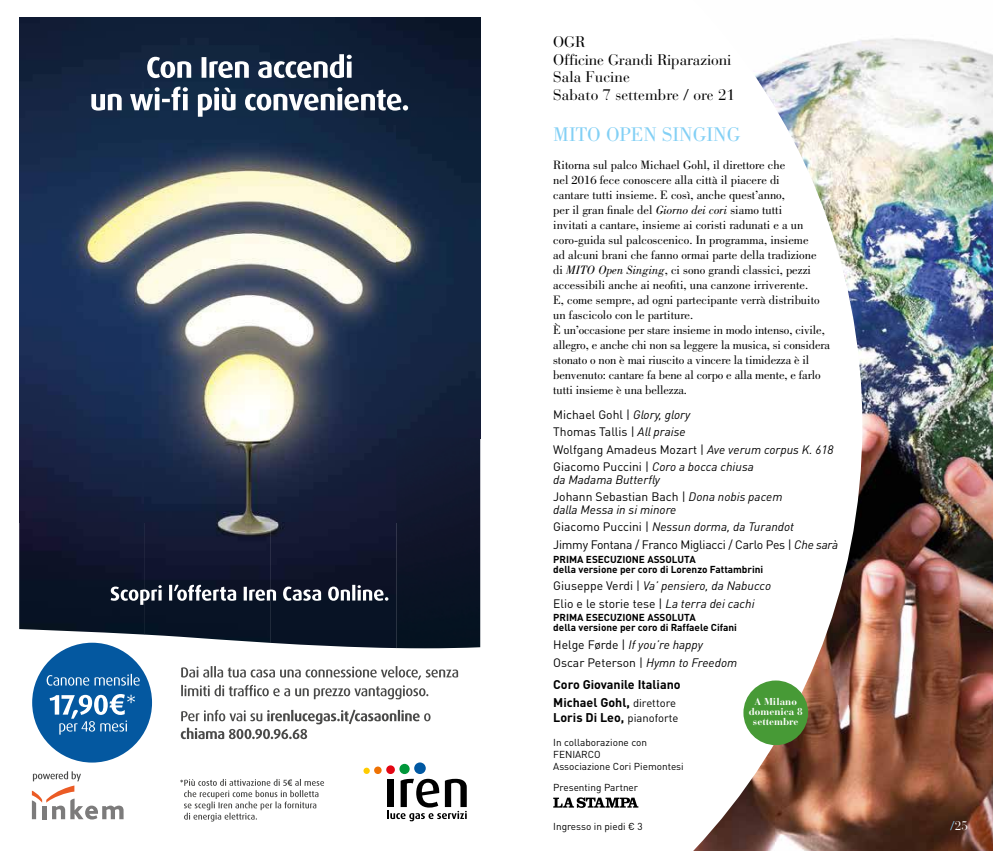
<style>
.page{position:relative;width:993px;height:851px;background:#fff}
.page>*{position:absolute;margin:0;border:0;box-sizing:border-box;transform-origin:0 0}
.t1{font:20.38px "Bodoni Std";color:#83d0f5}
.t2{font:15.25px/17.9px "Bauer Bodoni Std";letter-spacing:-.01em;color:#000}
.t3{font:12.5px/15px "Bodoni Std";color:#000}
.t4{font:700 12.5px/17.5px "DIN Pro";color:#000}
.t5{font:12.5px "Bauer Bodoni Std";color:#fff;scale:.95 1}
.t6{font:italic 12.12px/17.5px "DIN Pro";color:#000}
.t7{font:12.12px/17.5px "DIN Pro";color:#000}
.t8{font:12.12px/17.5px "DIN Pro";letter-spacing:-.02em;color:#000}
.t9{font:700 10px/10px "DIN Pro";color:#000}
.t10{font:10px/11.9px "DIN Pro";color:#000}
.t11{font:700 10px/10px "Bauer Bodoni Std";color:#fff;text-align:center}
.s1{font-style:italic}
.s2{font-style:normal}
.s3{font-weight:400;font-size:11.25px}
.s4{color:#83d0f5}
</style>
<div class="page">
<img style="left:694px;top:38px;width:298px;height:812px">
<div style="left:743px;top:680px;width:64px;height:65px;background:#479a36;border-radius:50%"></div>
<svg style="left:553px;top:797px;width:85px;height:10px"></svg>
<img style="left:19px;top:17px;width:377px;height:505px">
<img style="left:396px;top:17px;width:84px;height:631px">
<img style="left:19px;top:522px;width:126px;height:112px">
<img style="left:145px;top:522px;width:125px;height:120px">
<img style="left:270px;top:522px;width:126px;height:126px">
<svg style="left:91px;top:87px;width:317px;height:30px"></svg>
<svg style="left:147px;top:54px;width:204px;height:24px"></svg>
<svg style="left:181px;top:709px;width:249px;height:30px"></svg>
<svg style="left:181px;top:666px;width:277px;height:33px"></svg>
<div style="left:414px;top:762px;width:11px;height:11px;background:#0058a2;border-radius:50%"></div>
<div style="left:399px;top:763px;width:10px;height:11px;background:#00973a;border-radius:50%"></div>
<div style="left:386px;top:765px;width:9px;height:8px;background:#e30613;border-radius:50%"></div>
<div style="left:374px;top:766px;width:7px;height:7px;background:#ee7203;border-radius:50%"></div>
<svg style="left:363px;top:767px;width:6px;height:6px"></svg>
<svg style="left:387px;top:778px;width:79px;height:43px"></svg>
<svg style="left:32px;top:771px;width:91px;height:48px"></svg>
<div style="left:32px;top:642px;width:120px;height:120px;background:#0458a0;border-radius:50%"></div>
<svg style="left:50px;top:694px;width:85px;height:40px"></svg>
<svg style="left:47px;top:673px;width:93px;height:12px"></svg>
<svg style="left:180px;top:779px;width:144px;height:42px"></svg>
<svg style="left:111px;top:584px;width:277px;height:20px"></svg>
<p class="t2" style="left:553px;top:33px;width:183px">OGR<br>Officine Grandi Riparazioni<br>Sala Fucine<br>Sabato 7 settembre / ore 21</p>
<h1 class="t1" style="left:553px;top:123px;width:189px">MITO OPEN SINGING</h1>
<p class="t3" style="left:553px;top:157px;width:278px">Ritorna sul palco Michael Gohl, il direttore che<br>nel 2016 fece conoscere alla città il piacere di<br>cantare tutti insieme. E così, anche quest’anno,<br>per il gran finale del <span class="s1">Giorno dei cori</span> siamo tutti<br>invitati a cantare, insieme ai coristi radunati e a un coro-guida sul palcoscenico. In programma, insieme<br>ad alcuni brani che fanno ormai parte della tradizione<br>di <span class="s1">MITO Open Singing</span>, ci sono grandi classici, pezzi accessibili anche ai neofiti, una canzone irriverente.<br>E, come sempre, ad ogni partecipante verrà distribuito un fascicolo con le partiture.<br>È un’occasione per stare insieme in modo intenso, civile, allegro, e anche chi non sa leggere la musica, si considera stonato o non è mai riuscito a vincere la timidezza è il benvenuto: cantare fa bene al corpo e alla mente, e farlo tutti insieme è una bellezza.</p>
<p class="t7" style="left:553px;top:405px;width:281px">Michael Gohl | <span class="s1">Glory, glory<br></span>Thomas Tallis | <span class="s1">All praise<br></span>Wolfgang Amadeus Mozart | <span class="s1">Ave verum corpus K. 618<br></span>Giacomo Puccini | <span class="s1">Coro a bocca chiusa</span></p>
<p class="t6" style="left:553px;top:469px;width:231px">da Madama Butterfly<br><span class="s2">Johann Sebastian Bach |</span> Dona nobis pacem</p>
<p class="t8" style="left:553px;top:500px;width:286px"><span class="s1">dalla Messa in si minore<br></span>Giacomo Puccini | <span class="s1">Nessun dorma, da Turandot<br></span>Jimmy Fontana / Franco Migliacci / Carlo Pes | <span class="s1">Che sarà</span></p>
<p class="t9" style="left:553px;top:553px;width:211px">PRIMA ESECUZIONE ASSOLUTA<br>della versione per coro di Lorenzo Fattambrini</p>
<p class="t6" style="left:553px;top:575px;width:219px"><span class="s2">Giuseppe Verdi |</span> Va’ pensiero, da Nabucco<br><span class="s2">Elio e le storie tese |</span> La terra dei cachi</p>
<p class="t9" style="left:553px;top:612px;width:185px">PRIMA ESECUZIONE ASSOLUTA<br>della versione per coro di Raffaele Cifani</p>
<p class="t6" style="left:553px;top:634px;width:185px"><span class="s2">Helge Førde |</span> If you’re happy<br><span class="s2">Oscar Peterson |</span> Hymn to Freedom</p>
<p class="t4" style="left:553px;top:675px;width:129px">Coro Giovanile Italiano<br>Michael Gohl, <span class="s3">direttore</span></p>
<p class="t4" style="left:553px;top:707px;width:127px">Loris Di Leo, <span class="s3">pianoforte</span></p>
<p class="t10" style="left:553px;top:735px;width:132px">In collaborazione con<br>FENIARCO<br>Associazione Cori Piemontesi</p>
<p class="t10" style="left:553px;top:780px;width:86px">Presenting Partner</p>
<p class="t10" style="left:553px;top:820px;width:91px">Ingresso in piedi € 3</p>
<p class="t11" style="left:748px;top:696px;width:55px">A Milano domenica 8 settembre</p>
<p class="t5" style="left:949px;top:817px;width:20px"><span class="s4">/</span>25</p>
</div>
